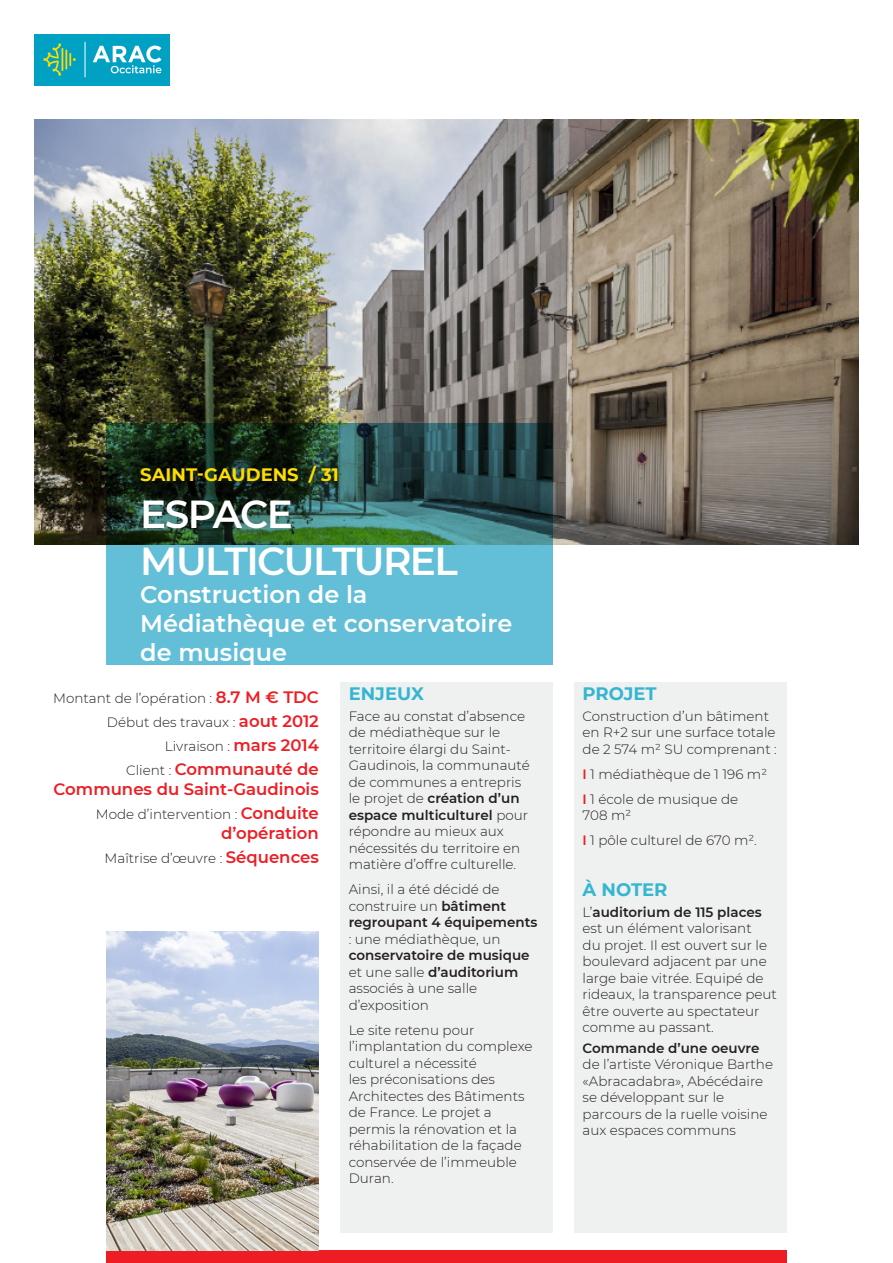
<style>
.page{position:relative;width:893px;height:1263px;background:#fff}
.page>*{position:absolute;margin:0;border:0;box-sizing:border-box;transform-origin:0 0}
.Ref-Descriptif{font:600 39px/46.8px "Montserrat";letter-spacing:-.04em;color:#fff}
.Ref-Descriptif-2{font:600 24px/28.8px "Montserrat";color:#fff}
.Titre{font:700 18px "Montserrat";color:#34b6d1}
.Ref-Lieu{font:700 18px "Montserrat";color:#ffdc01}
.t1{font:600 16.5px/19.8px "Montserrat";color:#ee1d23;text-align:right}
.Texte{font:300 13.5px/16.5px "Montserrat";color:#231f20}
.Titre-2{font:300 13.5px/16.5px "Montserrat";color:#231f20}
.s1{font-weight:600}
.s2{font-weight:600;font-size:16.5px;color:#ee1d23}
.s3{font-weight:300;font-size:13.5px;color:#231f20}
.s4{font-weight:600;color:#ee1d23}
</style>
<div class="page">
<img style="left:34px;top:119px;width:825px;height:425px">
<svg style="left:106px;top:423px;width:447px;height:242px;background:#438289"></svg>
<div style="left:340px;top:683px;width:213px;height:550px;background:#eff0f0"></div>
<div style="left:574px;top:683px;width:213px;height:550px;background:#eff0f0"></div>
<div style="left:106px;top:1250px;width:681px;height:13px;background:#ee1d23"></div>
<img style="left:106px;top:931px;width:213px;height:319px">
<div style="left:34px;top:34px;width:135px;height:51px;background:#00a1c3"></div>
<hr style="left:65px;top:50px;width:2px;height:20px;background:#ffdc01">
<svg style="left:69px;top:53px;width:7px;height:13px"></svg>
<svg style="left:43px;top:43px;width:20px;height:33px"></svg>
<svg style="left:93px;top:46px;width:68px;height:27px"></svg>
<hr style="left:85px;top:42px;width:1px;height:35px;background:#fff">
<p class="Ref-Lieu" style="left:140px;top:462px;width:200px">SAINT-GAUDENS / 31</p>
<p class="Ref-Descriptif" style="left:140px;top:489px;width:319px">ESPACE<br>MULTICULTUREL</p>
<p class="Ref-Descriptif-2" style="left:140px;top:579px;width:373px">Construction de la<br>Médiathèque et conservatoire de musique</p>
<p class="Titre" style="left:349px;top:681px;width:77px">ENJEUX</p>
<p class="Texte" style="left:349px;top:707px;width:183px">Face au constat d’absence de médiathèque sur le territoire élargi du Saint-<br>Gaudinois, la communauté de communes a entrepris le projet de <span class="s1">création d’un espace multiculturel</span> pour répondre au mieux aux nécessités du territoire en matière d’offre culturelle.</p>
<p class="Texte" style="left:349px;top:881px;width:190px">Ainsi, il a été décidé de construire un <span class="s1">bâtiment regroupant 4 équipements </span>: une médiathèque, un <span class="s1">conservatoire de musique </span>et une salle <span class="s1">d’auditorium </span>associés à une salle d’exposition</p>
<p class="Texte" style="left:349px;top:1021px;width:185px">Le site retenu pour l’implantation du complexe culturel a nécessité<br>les préconisations des<br>Architectes des Bâtiments de France. Le projet a permis la rénovation et la réhabilitation de la façade conservée de l’immeuble<br>Duran.</p>
<p class="Texte" style="left:53px;top:689px;width:267px">Montant de l’opération : <span class="s2">8.7 M € TDC</span></p>
<p class="Texte" style="left:107px;top:713px;width:214px">Début des travaux : <span class="s2">aout 2012</span></p>
<p class="Texte" style="left:165px;top:737px;width:156px">Livraison : <span class="s2">mars 2014</span></p>
<p class="t1" style="left:54px;top:758px;width:267px"><span class="s3">Client :</span> Communauté de<br>Communes du Saint-Gaudinois</p>
<p class="Texte" style="left:96px;top:805px;width:225px">Mode d’intervention : <span class="s2">Conduite</span></p>
<p class="t1" style="left:221px;top:822px;width:99px">d’opération</p>
<p class="Texte" style="left:105px;top:849px;width:216px">Maîtrise d’œuvre : <span class="s2">Séquences</span></p>
<p class="Titre" style="left:583px;top:681px;width:76px">PROJET</p>
<p class="Titre-2" style="left:583px;top:707px;width:196px">Construction d’un bâtiment en R+2 sur une surface totale de 2 574 m² SU comprenant :</p>
<p class="Titre-2" style="left:583px;top:761px;width:186px;line-height:24.8px"><span class="s4">I</span> 1 médiathèque de 1 196 m²<br><span class="s4">I</span> 1 école de musique de</p>
<p class="Titre-2" style="left:583px;top:802px;width:176px;line-height:25.3px">708 m²<br><span class="s4">I</span> 1 pôle culturel de 670 m².</p>
<p class="Titre" style="left:583px;top:877px;width:86px">À NOTER</p>
<p class="Titre-2" style="left:583px;top:903px;width:196px">L’<span class="s1">auditorium de 115 places </span>est un élément valorisant<br>du projet. Il est ouvert sur le boulevard adjacent par une large baie vitrée. Equipé de rideaux, la transparence peut être ouverte au spectateur comme au passant.</p>
<p class="Titre-2" style="left:583px;top:1039px;width:192px"><span class="s1">Commande d’une oeuvre </span>de l’artiste Véronique Barthe «Abracadabra», Abécédaire se développant sur le parcours de la ruelle voisine aux espaces communs</p>
</div>
